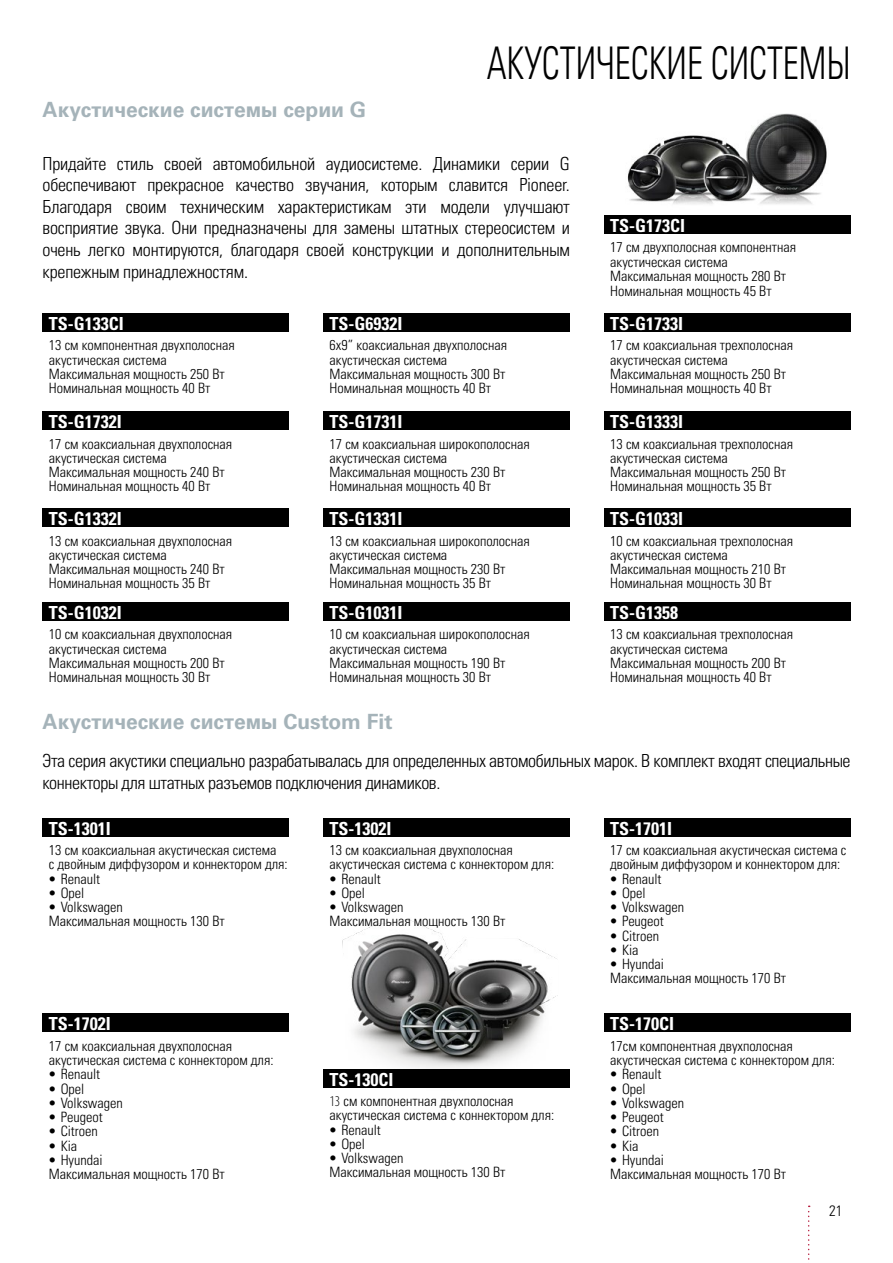
<style>
.page{position:relative;width:893px;height:1263px;background:#fff}
.page>*{position:absolute;margin:0;border:0;box-sizing:border-box;transform-origin:0 0}
.t1{font:45px "Univers LTCYR 47 Light Cond";color:#000;scale:.8 1}
.t2{font:700 21px "Univers LTCYR 65";color:#a5b3b9}
.t3{font:18px/21.6px "Univers LTCYR 47 Light Cond";letter-spacing:-.02em;color:#000}
.t4{font:18px "Univers LTCYR 67 Bold Cond";color:#fff}
.t5{font:300 condensed 15px "Univers LT Std";color:#000}
.t6{font:14.25px/14.2px "Univers LTCYR 47 Light Cond";color:#000}
.s1{font-family:"Myriad Pro";font-weight:300;font-stretch:condensed;font-size:15px}
</style>
<div class="page">
<img style="left:342px;top:920px;width:216px;height:138px">
<div style="left:311px;top:1058px;width:273px;height:30px;background:#000;opacity:.25"></div>
<div style="left:30px;top:807px;width:273px;height:30px;background:#000;opacity:.25"></div>
<div style="left:30px;top:1003px;width:273px;height:30px;background:#000;opacity:.25"></div>
<div style="left:311px;top:807px;width:273px;height:30px;background:#000;opacity:.25"></div>
<div style="left:591px;top:807px;width:273px;height:30px;background:#000;opacity:.25"></div>
<div style="left:591px;top:1003px;width:273px;height:30px;background:#000;opacity:.25"></div>
<div style="left:591px;top:204px;width:273px;height:30px;background:#000;opacity:.25"></div>
<div style="left:30px;top:302px;width:273px;height:30px;background:#000;opacity:.25"></div>
<div style="left:591px;top:302px;width:273px;height:30px;background:#000;opacity:.25"></div>
<div style="left:311px;top:302px;width:273px;height:30px;background:#000;opacity:.25"></div>
<div style="left:311px;top:400px;width:273px;height:30px;background:#000;opacity:.25"></div>
<div style="left:30px;top:400px;width:273px;height:30px;background:#000;opacity:.25"></div>
<div style="left:591px;top:400px;width:273px;height:30px;background:#000;opacity:.25"></div>
<div style="left:30px;top:497px;width:273px;height:30px;background:#000;opacity:.25"></div>
<div style="left:591px;top:497px;width:273px;height:30px;background:#000;opacity:.25"></div>
<div style="left:311px;top:497px;width:273px;height:30px;background:#000;opacity:.25"></div>
<div style="left:311px;top:591px;width:273px;height:30px;background:#000;opacity:.25"></div>
<div style="left:591px;top:591px;width:273px;height:30px;background:#000;opacity:.25"></div>
<div style="left:30px;top:591px;width:273px;height:30px;background:#000;opacity:.25"></div>
<img style="left:619px;top:113px;width:216px;height:97px">
<svg style="left:808px;top:1205px;width:2px;height:55px"></svg>
<h1 class="t1" style="left:487px;top:32px;width:456px">АКУСТИЧЕСКИЕ СИСТЕМЫ</h1>
<h2 class="t2" style="left:43px;top:95px;width:325px">Акустические системы серии G</h2>
<p class="t3" style="left:43px;top:151px;width:529px;text-align:justify">Придайте стиль своей автомобильной аудиосистеме. Динамики серии G обеспечивают прекрасное качество звучания, которым славится Pioneer.<br>Благодаря своим техническим характеристикам эти модели улучшают восприятие звука. Они предназначены для замены штатных стереосистем и очень легко монтируются, благодаря своей конструкции и дополнительным крепежным принадлежностям.</p>
<p class="t4" style="left:49px;top:312px;width:76px">TS-G133CI</p>
<p class="t4" style="left:330px;top:312px;width:74px">TS-G6932I</p>
<p class="t6" style="left:49px;top:337px;width:187px">13 см компонентная двухполосная акустическая система<br>Максимальная мощность 250 Вт<br>Номинальная мощность 40 Вт</p>
<p class="t6" style="left:330px;top:337px;width:179px">6х9” коаксиальная двухполосная акустическая система<br>Максимальная мощность 300 Вт<br>Номинальная мощность 40 Вт</p>
<p class="t4" style="left:49px;top:411px;width:74px">TS-G1732I</p>
<p class="t4" style="left:330px;top:411px;width:74px">TS-G1731I</p>
<p class="t6" style="left:49px;top:436px;width:185px">17 см коаксиальная двухполосная акустическая система<br>Максимальная мощность 240 Вт<br>Номинальная мощность 40 Вт</p>
<p class="t6" style="left:330px;top:436px;width:202px">17 см коаксиальная широкополосная акустическая система<br>Максимальная мощность 230 Вт<br>Номинальная мощность 40 Вт</p>
<p class="t4" style="left:49px;top:508px;width:74px">TS-G1332I</p>
<p class="t4" style="left:330px;top:508px;width:74px">TS-G1331I</p>
<p class="t6" style="left:49px;top:533px;width:185px">13 см коаксиальная двухполосная акустическая система<br>Максимальная мощность 240 Вт<br>Номинальная мощность 35 Вт</p>
<p class="t6" style="left:330px;top:533px;width:202px">13 см коаксиальная широкополосная акустическая система<br>Максимальная мощность 230 Вт<br>Номинальная мощность 35 Вт</p>
<p class="t4" style="left:49px;top:602px;width:74px">TS-G1032I</p>
<p class="t4" style="left:330px;top:602px;width:74px">TS-G1031I</p>
<p class="t6" style="left:49px;top:626px;width:185px">10 см коаксиальная двухполосная акустическая система<br>Максимальная мощность 200 Вт<br>Номинальная мощность 30 Вт</p>
<p class="t6" style="left:330px;top:626px;width:202px">10 см коаксиальная широкополосная акустическая система<br>Максимальная мощность 190 Вт<br>Номинальная мощность 30 Вт</p>
<p class="t4" style="left:610px;top:215px;width:76px">TS-G173CI</p>
<p class="t6" style="left:610px;top:239px;width:187px">17 см двухполосная компонентная акустическая система<br>Максимальная мощность 280 Вт<br>Номинальная мощность 45 Вт</p>
<p class="t4" style="left:610px;top:312px;width:74px">TS-G1733I</p>
<p class="t6" style="left:610px;top:337px;width:184px">17 см коаксиальная трехполосная акустическая система<br>Максимальная мощность 250 Вт<br>Номинальная мощность 40 Вт</p>
<p class="t4" style="left:610px;top:411px;width:74px">TS-G1333I</p>
<p class="t6" style="left:610px;top:436px;width:184px">13 см коаксиальная трехполосная акустическая система<br>Максимальная мощность 250 Вт<br>Номинальная мощность 35 Вт</p>
<p class="t4" style="left:610px;top:508px;width:74px">TS-G1033I</p>
<p class="t6" style="left:610px;top:533px;width:184px">10 см коаксиальная трехполосная акустическая система<br>Максимальная мощность 210 Вт<br>Номинальная мощность 30 Вт</p>
<p class="t4" style="left:610px;top:602px;width:69px">TS-G1358</p>
<p class="t6" style="left:610px;top:626px;width:184px">13 см коаксиальная трехполосная акустическая система<br>Максимальная мощность 200 Вт<br>Номинальная мощность 40 Вт</p>
<h2 class="t2" style="left:43px;top:706px;width:352px">Акустические системы Custom Fit</h2>
<p class="t3" style="left:43px;top:749px;width:809px">Эта серия акустики специально разрабатывалась для определенных автомобильных марок. В комплект входят специальные коннекторы для штатных разъемов подключения динамиков.</p>
<p class="t4" style="left:49px;top:817px;width:63px">TS-1301I</p>
<p class="t6" style="left:49px;top:842px;width:240px">13 см коаксиальная акустическая система<br>с двойным диффузором и коннектором для:</p>
<p class="t6" style="left:49px;top:871px;width:53px">• Renault</p>
<p class="t6" style="left:49px;top:885px;width:37px">• Opel</p>
<p class="t6" style="left:49px;top:899px;width:177px">• Volkswagen<br>Максимальная мощность 130 Вт</p>
<p class="t4" style="left:49px;top:1013px;width:63px">TS-1702I</p>
<p class="t6" style="left:49px;top:1038px;width:226px">17 см коаксиальная двухполосная акустическая система с коннектором для:</p>
<p class="t6" style="left:49px;top:1066px;width:53px">• Renault</p>
<p class="t6" style="left:49px;top:1080px;width:37px">• Opel</p>
<p class="t6" style="left:49px;top:1095px;width:75px">• Volkswagen</p>
<p class="t6" style="left:49px;top:1109px;width:55px">• Peugeot</p>
<p class="t6" style="left:49px;top:1123px;width:50px">• Citroen</p>
<p class="t6" style="left:49px;top:1137px;width:30px">• Kia</p>
<p class="t6" style="left:49px;top:1152px;width:177px">• Hyundai<br>Максимальная мощность 170 Вт</p>
<p class="t4" style="left:330px;top:817px;width:63px">TS-1302I</p>
<p class="t4" style="left:610px;top:817px;width:63px">TS-1701I</p>
<p class="t6" style="left:330px;top:842px;width:226px">13 см коаксиальная двухполосная акустическая система с коннектором для:</p>
<p class="t6" style="left:330px;top:871px;width:53px">• Renault</p>
<p class="t6" style="left:330px;top:885px;width:37px">• Opel</p>
<p class="t6" style="left:330px;top:899px;width:177px">• Volkswagen<br>Максимальная мощность 130 Вт</p>
<p class="t4" style="left:330px;top:1068px;width:65px">TS-130CI</p>
<p class="t6" style="left:330px;top:1093px;width:226px"><span class="s1">13</span> см компонентная двухполосная акустическая система с коннектором для:</p>
<p class="t6" style="left:330px;top:1121px;width:53px">• Renault</p>
<p class="t6" style="left:330px;top:1136px;width:37px">• Opel</p>
<p class="t6" style="left:330px;top:1150px;width:177px">• Volkswagen<br>Максимальная мощность 130 Вт</p>
<p class="t6" style="left:610px;top:842px;width:238px">17 см коаксиальная акустическая система с двойным диффузором и коннектором для:</p>
<p class="t6" style="left:610px;top:871px;width:53px">• Renault</p>
<p class="t6" style="left:610px;top:885px;width:37px">• Opel</p>
<p class="t6" style="left:610px;top:899px;width:75px">• Volkswagen</p>
<p class="t6" style="left:610px;top:913px;width:55px">• Peugeot</p>
<p class="t6" style="left:610px;top:928px;width:50px">• Citroen</p>
<p class="t6" style="left:610px;top:942px;width:30px">• Kia</p>
<p class="t6" style="left:610px;top:956px;width:177px">• Hyundai<br>Максимальная мощность 170 Вт</p>
<p class="t4" style="left:610px;top:1013px;width:65px">TS-170CI</p>
<p class="t6" style="left:610px;top:1038px;width:226px">17см компонентная двухполосная акустическая система с коннектором для:</p>
<p class="t6" style="left:610px;top:1066px;width:53px">• Renault</p>
<p class="t6" style="left:610px;top:1080px;width:37px">• Opel</p>
<p class="t6" style="left:610px;top:1095px;width:75px">• Volkswagen</p>
<p class="t6" style="left:610px;top:1109px;width:55px">• Peugeot</p>
<p class="t6" style="left:610px;top:1123px;width:50px">• Citroen</p>
<p class="t6" style="left:610px;top:1137px;width:30px">• Kia</p>
<p class="t6" style="left:610px;top:1152px;width:177px">• Hyundai<br>Максимальная мощность 170 Вт</p>
<p class="t5" style="left:829px;top:1202px;width:15px">21</p>
</div>
